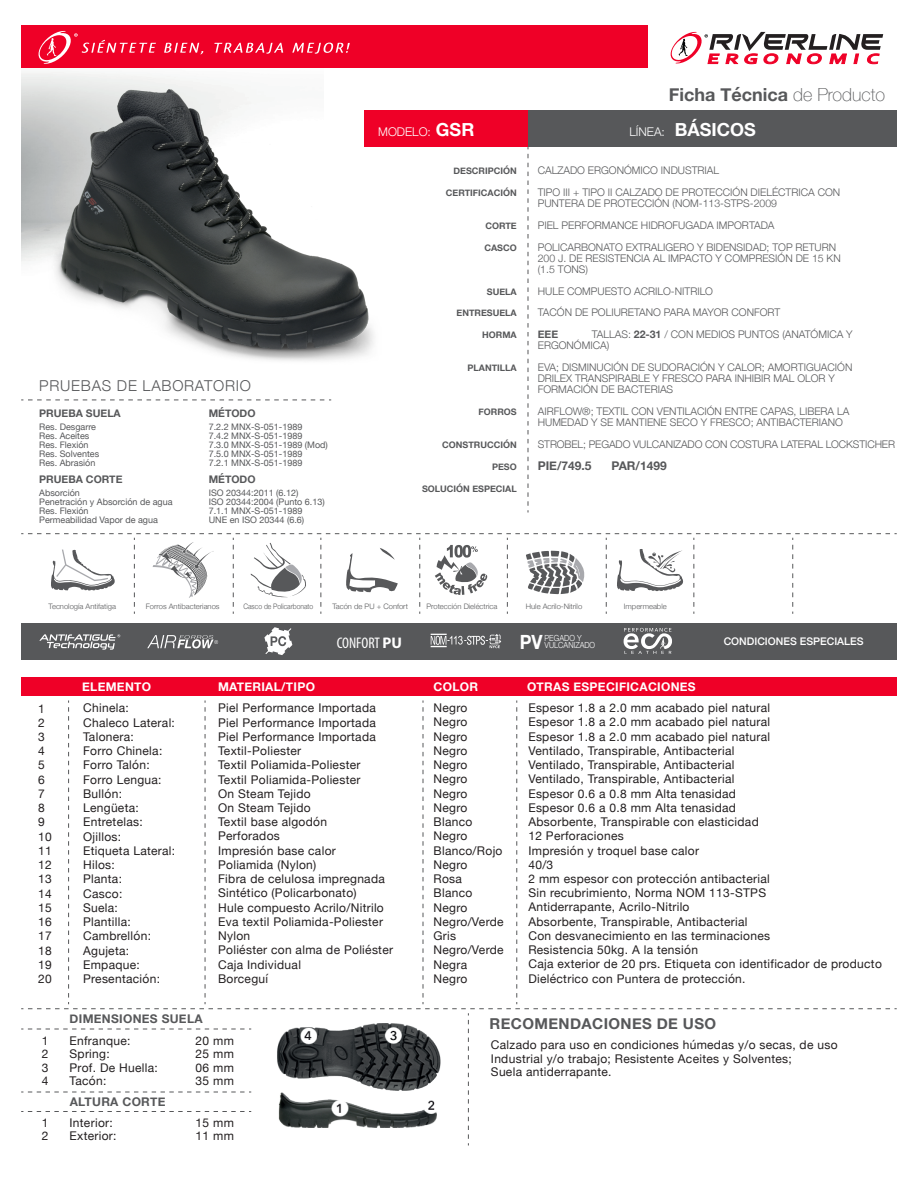
<style>
.page{position:relative;width:918px;height:1188px;background:#fff}
.page>*{position:absolute;margin:0;border:0;box-sizing:border-box;transform-origin:0 0}
.t1{font:700 19.65px "Helvetica Neue";color:#fff;scale:.9 1}
.t2{font:700 18px "Helvetica Neue";color:#57585a}
.t3{font:700 18px "Helvetica Neue";color:#fff}
.t4{font:condensed 15.45px "Myriad Pro";color:#fff}
.t5{font:700 15px "Helvetica Neue";letter-spacing:.025em;color:#57585a}
.t6{font:300 15px "Helvetica Neue";letter-spacing:.05em;color:#57585a}
.t7{font:12px/14.2px "Helvetica Neue";letter-spacing:.025em;color:#231f20}
.t8{font:700 12px "Helvetica Neue";letter-spacing:.025em;color:#fff}
.t9{font:700 12px "Helvetica Neue";letter-spacing:.025em;color:#57585a}
.t10{font:300 12px "Helvetica Neue";color:#fff}
.t11{font:300 10.5px/10.9px "Helvetica Neue";color:#57585a}
.t12{font:700 10.5px "Helvetica Neue";color:#57585a}
.t13{font:500 10.5px "Helvetica Neue";color:#fff}
.t14{font:9px/9px "Helvetica Neue";color:#57585a}
.t15{font:700 9px "Helvetica Neue";color:#57585a}
.t16{font:300 8.4px "Helvetica Neue";color:#fff;scale:.9 1}
.t17{font:300 7.5px "Helvetica Neue";color:#57585a}
.t18{font:300 7.5px "Helvetica Neue";color:#57585a;scale:.9 1}
.s1{font-weight:100}
.s2{font-weight:700;font-size:18px}
.s3{font-weight:300;font-size:12px}
.s4{font-weight:700}
.s5{font-weight:700;font-stretch:normal}
</style>
<div class="page">
<div style="left:21px;top:26px;width:627px;height:42px;background:#ef0027"></div>
<div style="left:364px;top:110px;width:164px;height:37px;background:#ef0027"></div>
<div style="left:528px;top:110px;width:369px;height:37px;background:#57585a"></div>
<div style="left:21px;top:623px;width:876px;height:37px;background:#57585a"></div>
<div style="left:21px;top:677px;width:876px;height:19px;background:#ef0027"></div>
<svg style="left:164px;top:43px;width:39px;height:11px"></svg>
<svg style="left:214px;top:43px;width:69px;height:11px"></svg>
<svg style="left:292px;top:43px;width:58px;height:11px"></svg>
<svg style="left:38px;top:31px;width:118px;height:33px"></svg>
<svg style="left:670px;top:32px;width:213px;height:32px"></svg>
<img style="left:45px;top:89px;width:329px;height:272px">
<svg style="left:528px;top:147px;width:1px;height:365px"></svg>
<svg style="left:21px;top:700px;width:876px;height:445px"></svg>
<svg style="left:21px;top:400px;width:310px;height:1px"></svg>
<svg style="left:21px;top:533px;width:876px;height:81px"></svg>
<svg style="left:147px;top:635px;width:71px;height:13px"></svg>
<svg style="left:431px;top:634px;width:70px;height:14px"></svg>
<svg style="left:39px;top:634px;width:81px;height:16px"></svg>
<svg style="left:624px;top:628px;width:48px;height:26px"></svg>
<svg style="left:264px;top:627px;width:29px;height:28px"></svg>
<p class="t6" style="left:39px;top:377px;width:213px">PRUEBAS DE LABORATORIO</p>
<p class="t12" style="left:39px;top:407px;width:83px">PRUEBA SUELA</p>
<p class="t12" style="left:209px;top:407px;width:48px">MÉTODO</p>
<p class="t14" style="left:39px;top:422px;width:62px">Res. Desgarre<br>Res. Aceites<br>Res. Flexión<br>Res. Solventes<br>Res. Abrasión</p>
<p class="t14" style="left:209px;top:422px;width:121px">7.2.2 MNX-S-051-1989<br>7.4.2 MNX-S-051-1989<br>7.3.0 MNX-S-051-1989 (Mod)<br>7.5.0 MNX-S-051-1989<br>7.2.1 MNX-S-051-1989</p>
<p class="t12" style="left:39px;top:473px;width:85px">PRUEBA CORTE</p>
<p class="t12" style="left:209px;top:473px;width:48px">MÉTODO</p>
<p class="t14" style="left:39px;top:488px;width:135px">Absorción<br>Penetración y Absorción de agua<br>Res. Flexión<br>Permeabilidad Vapor de agua</p>
<p class="t14" style="left:209px;top:488px;width:118px">ISO 20344:2011 (6.12)<br>ISO 20344:2004 (Punto 6.13)<br>7.1.1 MNX-S-051-1989<br>UNE en ISO 20344 (6.6)</p>
<h2 class="t2" style="left:669px;top:84px;width:218px">Ficha Técnica <span class="s1">de Producto</span></h2>
<p class="t10" style="left:378px;top:125px;width:98px">MODELO: <span class="s2">GSR</span></p>
<h2 class="t3" style="left:629px;top:119px;width:128px"><span class="s3">LÍNEA:</span> BÁSICOS</h2>
<p class="t15" style="left:454px;top:165px;width:65px">DESCRIPCIÓN</p>
<p class="t15" style="left:446px;top:187px;width:72px">CERTIFICACIÓN</p>
<p class="t15" style="left:485px;top:220px;width:33px">CORTE</p>
<p class="t15" style="left:484px;top:242px;width:34px">CASCO</p>
<p class="t15" style="left:487px;top:286px;width:31px">SUELA</p>
<p class="t15" style="left:457px;top:308px;width:62px">ENTRESUELA</p>
<p class="t15" style="left:482px;top:330px;width:36px">HORMA</p>
<p class="t15" style="left:468px;top:362px;width:51px">PLANTILLA</p>
<p class="t15" style="left:479px;top:406px;width:40px">FORROS</p>
<p class="t15" style="left:442px;top:439px;width:76px">CONSTRUCCIÓN</p>
<p class="t15" style="left:492px;top:461px;width:26px">PESO</p>
<p class="t15" style="left:422px;top:483px;width:96px">SOLUCIÓN ESPECIAL</p>
<p class="t11" style="left:538px;top:159px;width:304px;line-height:21.9px">CALZADO ERGONÓMICO INDUSTRIAL<br>TIPO III + TIPO II CALZADO DE PROTECCIÓN DIELÉCTRICA CON</p>
<p class="t11" style="left:538px;top:192px;width:300px;line-height:21.9px">PUNTERA DE PROTECCIÓN (NOM-113-STPS-2009<br>PIEL PERFORMANCE HIDROFUGADA IMPORTADA<br>POLICARBONATO EXTRALIGERO Y BIDENSIDAD; TOP RETURN</p>
<p class="t11" style="left:538px;top:252px;width:305px">200 J. DE RESISTENCIA AL IMPACTO Y COMPRESIÓN DE 15 KN (1.5 TONS)</p>
<p class="t11" style="left:538px;top:280px;width:244px;line-height:21.9px">HULE COMPUESTO ACRILO-NITRILO<br>TACÓN DE POLIURETANO PARA MAYOR CONFORT</p>
<p class="t12" style="left:538px;top:328px;width:22px">EEE</p>
<p class="t11" style="left:538px;top:329px;width:316px;text-indent:54px">TALLAS: <span class="s4">22-31</span> / CON MEDIOS PUNTOS (ANATÓMICA Y<br>ERGONÓMICA)</p>
<p class="t11" style="left:538px;top:362px;width:316px">EVA; DISMINUCIÓN DE SUDORACIÓN Y CALOR; AMORTIGUACIÓN<br>DRILEX TRANSPIRABLE Y FRESCO PARA INHIBIR MAL OLOR Y<br>FORMACIÓN DE BACTERIAS</p>
<p class="t11" style="left:538px;top:406px;width:313px">AIRFLOW®; TEXTIL CON VENTILACIÓN ENTRE CAPAS, LIBERA LA<br>HUMEDAD Y SE MANTIENE SECO Y FRESCO; ANTIBACTERIANO</p>
<p class="t11" style="left:538px;top:438px;width:359px">STROBEL; PEGADO VULCANIZADO CON COSTURA LATERAL LOCKSTICHER</p>
<p class="t9" style="left:538px;top:458px;width:55px">PIE/749.5</p>
<p class="t9" style="left:612px;top:458px;width:57px">PAR/1499</p>
<p class="t17" style="left:49px;top:602px;width:69px">Tecnología Antifatiga</p>
<p class="t17" style="left:146px;top:602px;width:75px">Forros Antibacterianos</p>
<p class="t18" style="left:243px;top:602px;width:79px">Casco de Policarbonato</p>
<p class="t17" style="left:332px;top:602px;width:77px">Tacón de PU + Confort</p>
<p class="t17" style="left:426px;top:602px;width:73px">Protección Dieléctrica</p>
<p class="t17" style="left:526px;top:602px;width:58px">Hule Acrilo-Nitrilo</p>
<p class="t17" style="left:624px;top:602px;width:44px">Impermeable</p>
<p class="t4" style="left:337px;top:634px;width:67px">CONFORT <span class="s5">PU</span></p>
<h1 class="t1" style="left:520px;top:629px;width:27px">PV</h1>
<p class="t16" style="left:545px;top:640px;width:58px">VULCANIZADO</p>
<p class="t16" style="left:545px;top:633px;width:43px">PEGADO Y</p>
<p class="t8" style="left:82px;top:680px;width:70px">ELEMENTO</p>
<p class="t8" style="left:218px;top:680px;width:98px">MATERIAL/TIPO</p>
<p class="t8" style="left:434px;top:680px;width:46px">COLOR</p>
<p class="t8" style="left:527px;top:680px;width:170px">OTRAS ESPECIFICACIONES</p>
<p class="t13" style="left:724px;top:634px;width:142px">CONDICIONES ESPECIALES</p>
<p class="t7" style="left:38px;top:701px;width:15px">1<br>2<br>3<br>4<br>5<br>6<br>7<br>8<br>9<br>10<br>11<br>12<br>13<br>14<br>15<br>16<br>17<br>18<br>19<br>20</p>
<p class="t7" style="left:83px;top:701px;width:94px">Chinela:<br>Chaleco Lateral:<br>Talonera:<br>Forro Chinela:<br>Forro Talón:<br>Forro Lengua:<br>Bullón:<br>Lengüeta:<br>Entretelas:<br>Ojillos:<br>Etiqueta Lateral:<br>Hilos:<br>Planta:<br>Casco:<br>Suela:<br>Plantilla:<br>Cambrellón:<br>Agujeta:<br>Empaque:<br>Presentación:</p>
<p class="t7" style="left:218px;top:701px;width:177px">Piel Performance Importada<br>Piel Performance Importada<br>Piel Performance Importada<br>Textil-Poliester<br>Textil Poliamida-Poliester<br>Textil Poliamida-Poliester<br>On Steam Tejido<br>On Steam Tejido<br>Textil base algodón<br>Perforados<br>Impresión base calor<br>Poliamida (Nylon)<br>Fibra de celulosa impregnada<br>Sintético (Policarbonato)<br>Hule compuesto Acrilo/Nitrilo<br>Eva textil Poliamida-Poliester<br>Nylon<br>Poliéster con alma de Poliéster<br>Caja Individual<br>Borceguí</p>
<p class="t7" style="left:434px;top:701px;width:72px">Negro<br>Negro<br>Negro<br>Negro<br>Negro<br>Negro<br>Negro<br>Negro<br>Blanco<br>Negro<br>Blanco/Rojo<br>Negro<br>Rosa<br>Blanco<br>Negro<br>Negro/Verde<br>Gris<br>Negro/Verde<br>Negra<br>Negro</p>
<p class="t7" style="left:528px;top:701px;width:355px">Espesor 1.8 a 2.0 mm acabado piel natural<br>Espesor 1.8 a 2.0 mm acabado piel natural<br>Espesor 1.8 a 2.0 mm acabado piel natural<br>Ventilado, Transpirable, Antibacterial<br>Ventilado, Transpirable, Antibacterial<br>Ventilado, Transpirable, Antibacterial<br>Espesor 0.6 a 0.8 mm Alta tenasidad<br>Espesor 0.6 a 0.8 mm Alta tenasidad<br>Absorbente, Transpirable con elasticidad<br>12 Perforaciones<br>Impresión y troquel base calor<br>40/3<br>2 mm espesor con protección antibacterial<br>Sin recubrimiento, Norma NOM 113-STPS<br>Antiderrapante, Acrilo-Nitrilo<br>Absorbente, Transpirable, Antibacterial<br>Con desvanecimiento en las terminaciones<br>Resistencia 50kg. A la tensión<br>Caja exterior de 20 prs. Etiqueta con identificador de producto Dieléctrico con Puntera de protección.</p>
<p class="t9" style="left:70px;top:1011px;width:135px">DIMENSIONES SUELA</p>
<p class="t5" style="left:490px;top:1014px;width:228px">RECOMENDACIONES DE USO</p>
<p class="t7" style="left:42px;top:1034px;width:8px;line-height:13.5px;text-align:justify">1<br>2<br>3<br>4</p>
<p class="t7" style="left:70px;top:1034px;width:90px;line-height:13.5px">Enfranque:<br>Spring:<br>Prof. De Huella:<br>Tacón:</p>
<p class="t7" style="left:196px;top:1034px;width:40px;line-height:13.5px;text-align:justify">20 mm 25 mm 06 mm 35 mm</p>
<p class="t7" style="left:42px;top:1116px;width:8px;line-height:13.5px">1<br>2</p>
<p class="t7" style="left:70px;top:1116px;width:49px;line-height:13.5px">Interior:<br>Exterior:</p>
<p class="t7" style="left:196px;top:1116px;width:40px;line-height:13.5px">15 mm<br>11 mm</p>
<p class="t9" style="left:70px;top:1094px;width:97px">ALTURA CORTE</p>
<p class="t7" style="left:491px;top:1038px;width:348px;line-height:13.5px">Calzado para uso en condiciones húmedas y/o secas, de uso<br>Industrial y/o trabajo; Resistente Aceites y Solventes;<br>Suela antiderrapante.</p>
</div>
